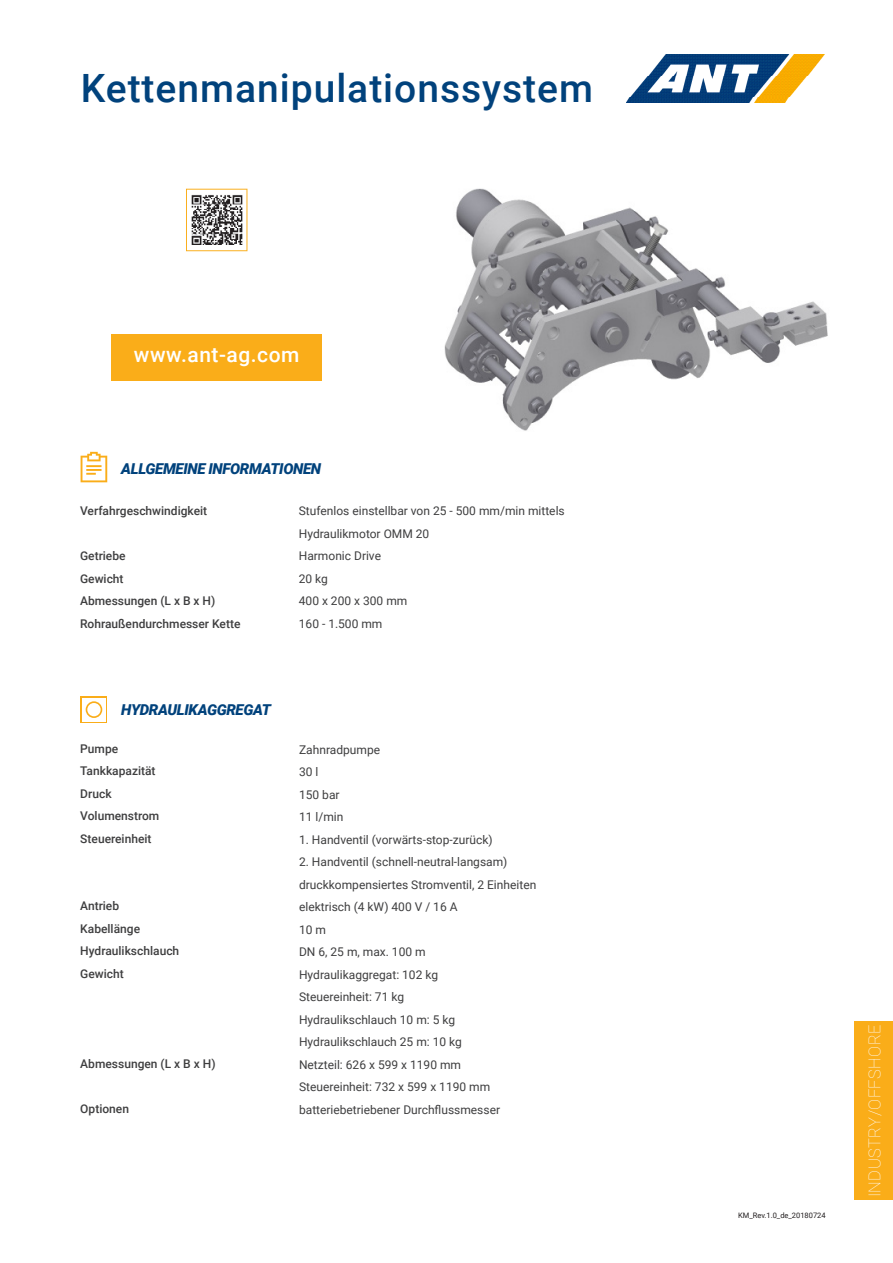
<style>
.page{position:relative;width:893px;height:1263px;background:#fff}
.page>*{position:absolute;margin:0;border:0;box-sizing:border-box;transform-origin:0 0}
.t1{font:500 39px "Roboto";letter-spacing:.025em;color:#01427c}
.t2{font:500 21px "Roboto";letter-spacing:.025em;color:#fff}
.t3{font:100 16.5px "Roboto";letter-spacing:.025em;color:#fff}
.t4{font:italic 900 15px "Roboto";letter-spacing:-.025em;color:#01427c}
.t5{font:12px "Roboto";color:#3e3e3f}
.t6{font:500 12px "Roboto";color:#3e3e3f}
.t7{font:7.5px "Roboto";color:#231f20}
</style>
<div class="page">
<svg style="left:81px;top:452px;width:26px;height:30px"></svg>
<svg style="left:81px;top:696px;width:26px;height:27px"></svg>
<div style="left:82px;top:698px;width:24px;height:23px;background:#fff"></div>
<svg style="left:86px;top:701px;width:16px;height:17px"></svg>
<svg style="left:186px;top:189px;width:61px;height:62px"></svg>
<div style="left:111px;top:334px;width:211px;height:46px;background:#faad19"></div>
<div style="left:855px;top:1022px;width:38px;height:178px;background:#faad19"></div>
<img style="left:626px;top:54px;width:199px;height:49px">
<img style="left:189px;top:193px;width:54px;height:54px">
<img style="left:444px;top:188px;width:384px;height:243px">
<p class="t1" style="left:81px;top:61px;width:514px">Kettenmanipulationssystem</p>
<p class="t2" style="left:134px;top:340px;width:167px">www.ant-ag.com</p>
<p class="t4" style="left:121px;top:458px;width:201px">ALLGEMEINE INFORMATIONEN</p>
<p class="t6" style="left:80px;top:502px;width:129px">Verfahrgeschwindigkeit</p>
<p class="t6" style="left:80px;top:547px;width:47px">Getriebe</p>
<p class="t6" style="left:80px;top:570px;width:45px">Gewicht</p>
<p class="t6" style="left:80px;top:592px;width:137px">Abmessungen (L x B x H)</p>
<p class="t6" style="left:80px;top:615px;width:162px">Rohraußendurchmesser Kette</p>
<p class="t5" style="left:299px;top:502px;width:267px">Stufenlos einstellbar von 25 - 500 mm/min mittels</p>
<p class="t5" style="left:299px;top:525px;width:132px">Hydraulikmotor OMM 20</p>
<p class="t5" style="left:299px;top:547px;width:84px">Harmonic Drive</p>
<p class="t5" style="left:299px;top:570px;width:31px">20 kg</p>
<p class="t5" style="left:299px;top:592px;width:110px">400 x 200 x 300 mm</p>
<p class="t5" style="left:299px;top:615px;width:85px">160 - 1.500 mm</p>
<p class="t4" style="left:121px;top:699px;width:151px">HYDRAULIKAGGREGAT</p>
<p class="t6" style="left:80px;top:740px;width:39px">Pumpe</p>
<p class="t6" style="left:80px;top:762px;width:77px">Tankkapazität</p>
<p class="t6" style="left:80px;top:785px;width:33px">Druck</p>
<p class="t6" style="left:80px;top:807px;width:81px">Volumenstrom</p>
<p class="t6" style="left:80px;top:830px;width:73px">Steuereinheit</p>
<p class="t6" style="left:80px;top:897px;width:40px">Antrieb</p>
<p class="t6" style="left:80px;top:920px;width:61px">Kabellänge</p>
<p class="t6" style="left:80px;top:942px;width:100px">Hydraulikschlauch</p>
<p class="t6" style="left:80px;top:965px;width:45px">Gewicht</p>
<p class="t6" style="left:80px;top:1055px;width:137px">Abmessungen (L x B x H)</p>
<p class="t6" style="left:80px;top:1100px;width:50px">Optionen</p>
<p class="t5" style="left:299px;top:741px;width:83px">Zahnradpumpe</p>
<p class="t5" style="left:299px;top:763px;width:21px">30 l</p>
<p class="t5" style="left:299px;top:786px;width:42px">150 bar</p>
<p class="t5" style="left:299px;top:808px;width:46px">11 l/min</p>
<p class="t5" style="left:299px;top:831px;width:195px">1. Handventil (vorwärts-stop-zurück)</p>
<p class="t5" style="left:299px;top:853px;width:210px">2. Handventil (schnell-neutral-langsam)</p>
<p class="t5" style="left:299px;top:876px;width:239px">druckkompensiertes Stromventil, 2 Einheiten</p>
<p class="t5" style="left:299px;top:898px;width:160px">elektrisch (4 kW) 400 V / 16 A</p>
<p class="t5" style="left:299px;top:921px;width:28px">10 m</p>
<p class="t5" style="left:299px;top:943px;width:128px">DN 6, 25 m, max. 100 m</p>
<p class="t5" style="left:299px;top:966px;width:141px">Hydraulikaggregat: 102 kg</p>
<p class="t5" style="left:299px;top:988px;width:107px">Steuereinheit: 71 kg</p>
<p class="t5" style="left:299px;top:1011px;width:158px">Hydraulikschlauch 10 m: 5 kg</p>
<p class="t5" style="left:299px;top:1033px;width:164px">Hydraulikschlauch 25 m: 10 kg</p>
<p class="t5" style="left:299px;top:1056px;width:164px">Netzteil: 626 x 599 x 1190 mm</p>
<p class="t5" style="left:299px;top:1078px;width:193px">Steuereinheit: 732 x 599 x 1190 mm</p>
<p class="t5" style="left:299px;top:1101px;width:203px">batteriebetriebener Durchflussmesser</p>
<p class="t7" style="left:738px;top:1210px;width:89px">KM_Rev.1.0_de_20180724</p>
<p class="t3" style="left:863px;top:1197px;width:174px;rotate:-90deg">INDUSTRY/OFFSHORE</p>
</div>
